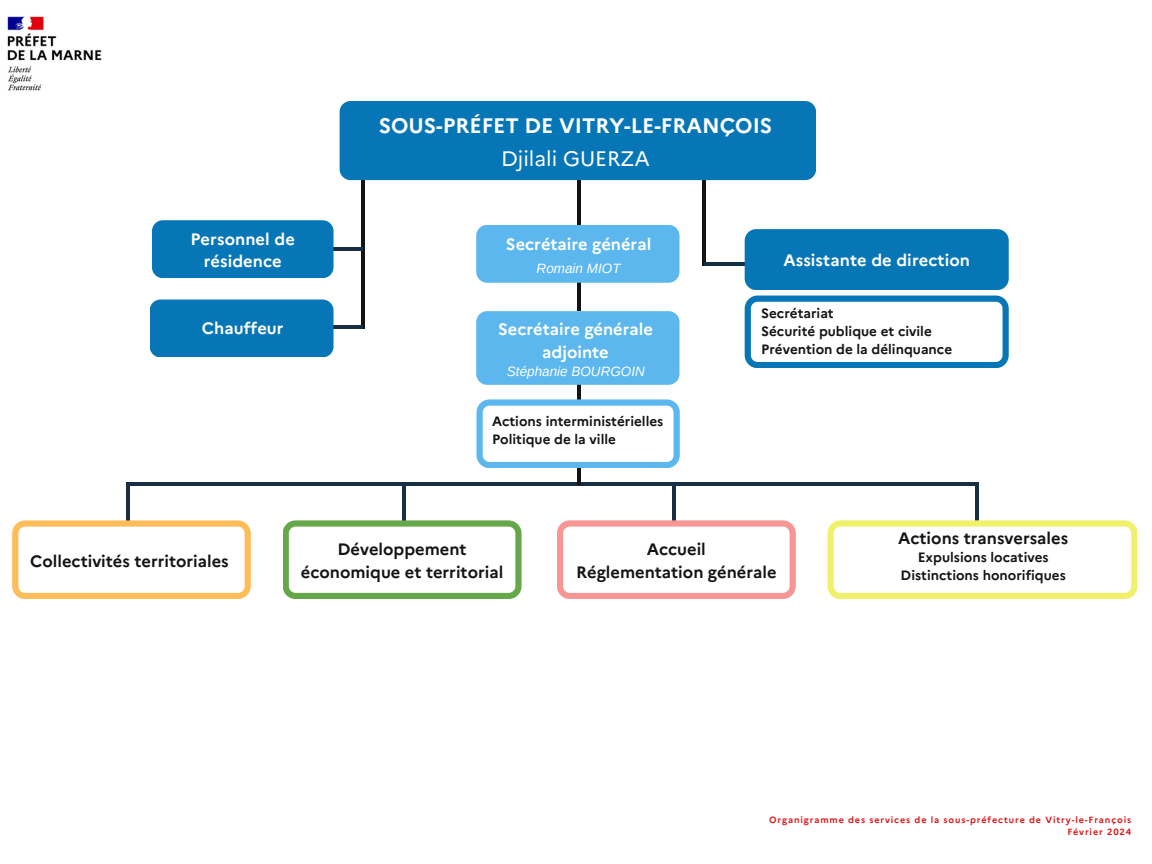
<style>
.page{position:relative;width:1152px;height:864px;background:#fff}
.page>*{position:absolute;margin:0;border:0;box-sizing:border-box;transform-origin:0 0}
.t1{font:700 21px "Marianne";color:#fff}
.t2{font:21px "Marianne";color:#fff}
.t3{font:700 16.5px/22.5px "Marianne";color:#141414;text-align:center}
.t4{font:700 16.5px/22.5px "Marianne";letter-spacing:.005em;color:#fff;text-align:center}
.t5{font:700 13.5px/18px "Marianne";color:#141414}
.t6{font:italic 13.5px "Arimo";color:#fff}
.t7{font:700 9px "Marianne";letter-spacing:.1em;color:#dc1519}
</style>
<div class="page">
<hr style="left:362px;top:158px;width:2px;height:171px;background:#141414">
<hr style="left:578px;top:180px;width:2px;height:131px;background:#141414">
<hr style="left:322px;top:247px;width:41px;height:4px;background:#172e43">
<hr style="left:543px;top:482px;width:230px;height:4px;background:#172e43">
<hr style="left:976px;top:482px;width:3px;height:41px;background:#172e43">
<hr style="left:315px;top:482px;width:229px;height:4px;background:#172e43">
<hr style="left:126px;top:482px;width:4px;height:41px;background:#172e43">
<div style="left:152px;top:220px;width:181px;height:58px;background:#0776b6"></div>
<hr style="left:402px;top:485px;width:4px;height:41px;background:#172e43">
<svg style="left:283px;top:520px;width:238px;height:79px"></svg>
<hr style="left:703px;top:135px;width:2px;height:131px;background:#141414">
<div style="left:340px;top:101px;width:476px;height:79px;background:#0776b6"></div>
<div style="left:476px;top:225px;width:203px;height:58px;background:#5bb7ed"></div>
<hr style="left:704px;top:263px;width:41px;height:3px;background:#172e43">
<div style="left:745px;top:229px;width:264px;height:61px;background:#0776b6"></div>
<hr style="left:322px;top:325px;width:41px;height:3px;background:#172e43">
<div style="left:150px;top:300px;width:184px;height:57px;background:#0776b6"></div>
<svg style="left:12px;top:520px;width:239px;height:79px"></svg>
<hr style="left:128px;top:482px;width:230px;height:4px;background:#172e43">
<svg style="left:745px;top:296px;width:264px;height:72px"></svg>
<hr style="left:578px;top:354px;width:2px;height:131px;background:#141414">
<div style="left:476px;top:311px;width:203px;height:74px;background:#5bb7ed"></div>
<svg style="left:477px;top:399px;width:203px;height:69px"></svg>
<hr style="left:749px;top:482px;width:230px;height:4px;background:#172e43">
<hr style="left:673px;top:484px;width:3px;height:41px;background:#172e43">
<svg style="left:557px;top:520px;width:239px;height:79px"></svg>
<svg style="left:828px;top:520px;width:309px;height:79px"></svg>
<img style="left:7px;top:16px;width:95px;height:75px">
<p class="t4" style="left:191px;top:226px;width:106px">Personnel de résidence</p>
<h2 class="t4" style="left:202px;top:315px;width:83px">Chauffeur</h2>
<h1 class="t1" style="left:379px;top:109px;width:395px">SOUS-PRÉFET DE VITRY-LE-FRANÇOIS</h1>
<h1 class="t2" style="left:501px;top:143px;width:151px">Djilali GUERZA</h1>
<h2 class="t4" style="left:506px;top:232px;width:147px">Secrétaire général</h2>
<p class="t6" style="left:537px;top:261px;width:85px">Romain MIOT</p>
<h4 class="t4" style="left:783px;top:247px;width:188px">Assistante de direction</h4>
<h4 class="t4" style="left:498px;top:317px;width:156px">Secrétaire générale adjointe</h4>
<h2 class="t6" style="left:507px;top:364px;width:139px">Stéphanie BOURGOIN</h2>
<h3 class="t5" style="left:492px;top:411px;width:173px">Actions interministérielles<br>Politique de la ville</h3>
<h2 class="t5" style="left:761px;top:303px;width:192px">Secrétariat<br>Sécurité publique et civile<br>Prévention de la délinquance</h2>
<h3 class="t3" style="left:30px;top:548px;width:200px">Collectivités territoriales</h3>
<h2 class="t3" style="left:301px;top:537px;width:204px">Développement économique et territorial</h2>
<h2 class="t3" style="left:576px;top:537px;width:202px">Accueil<br>Réglementation générale</h2>
<h3 class="t3" style="left:898px;top:526px;width:172px">Actions transversales</h3>
<h3 class="t5" style="left:901px;top:547px;width:167px;text-align:center">Expulsions locatives<br>Distinctions honorifiques</h3>
<h2 class="t7" style="left:769px;top:813px;width:364px">Organigramme des services de la sous-préfecture de Vitry-le-François</h2>
<p class="t7" style="left:1067px;top:825px;width:65px">Février 2024</p>
</div>
